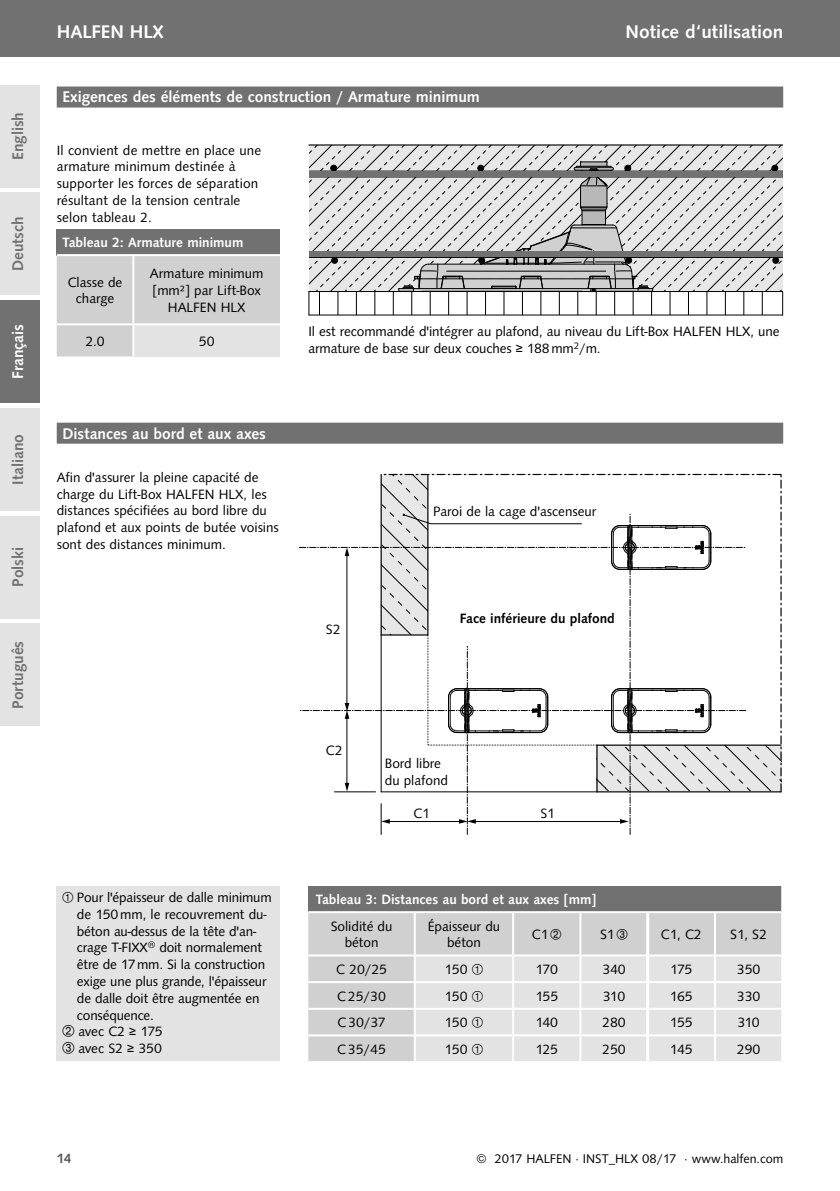
<style>
.page{position:relative;width:840px;height:1191px;background:#fff}
.page>*{position:absolute;margin:0;border:0;box-sizing:border-box;transform-origin:0 0}
.t1{font:500 19px "Syntax TOT";color:#fff}
.t2{font:500 16px "Syntax TOT";color:#fff}
.t3{font:500 16px "Syntax TOT";color:#717171}
.t4{font:14px/16.8px "Syntax TOT";color:#000}
.t5{font:500 14px "Syntax TOT";color:#fff}
.t6{font:500 14px "Syntax TOT";color:#000}
.t7{font:500 14px "Syntax TOT";color:#5a5a5a}
.t8{font:13px "Syntax TOT";color:#000}
</style>
<div class="page">
<div style="left:0;top:193px;width:40px;height:102px;background:#e3e3e3"></div>
<div style="left:0;top:85px;width:40px;height:102px;background:#e3e3e3"></div>
<div style="left:0;top:300px;width:40px;height:103px;background:#717171"></div>
<div style="left:0;top:0;width:839px;height:57px;background:#717171"></div>
<div style="left:0;top:408px;width:40px;height:102px;background:#e3e3e3"></div>
<div style="left:0;top:516px;width:40px;height:102px;background:#e3e3e3"></div>
<div style="left:0;top:624px;width:40px;height:102px;background:#e3e3e3"></div>
<div style="left:57px;top:87px;width:725px;height:21px;background:#717171"></div>
<div style="left:57px;top:423px;width:725px;height:21px;background:#717171"></div>
<svg style="left:309px;top:146px;width:473px;height:15px;background:#d6d6d6"></svg>
<hr style="left:309px;top:315px;width:473px;height:1px;background:#000">
<svg style="left:308px;top:161px;width:474px;height:154px;background:#c8c8c8"></svg>
<hr style="left:309px;top:177px;width:473px;height:1px;background:#000">
<div style="left:309px;top:171px;width:473px;height:6px;background:#717171"></div>
<hr style="left:309px;top:144px;width:473px;height:2px;background:#000">
<svg style="left:299px;top:473px;width:482px;height:361px"></svg>
<div style="left:308px;top:886px;width:473px;height:26px;background:#717171"></div>
<div style="left:308px;top:913px;width:472px;height:148px;background:#d0d0d0"></div>
<hr style="left:780px;top:886px;width:2px;height:25px;background:#fff">
<hr style="left:413px;top:913px;width:2px;height:41px;background:#fff">
<hr style="left:512px;top:913px;width:2px;height:41px;background:#fff">
<hr style="left:579px;top:913px;width:2px;height:41px;background:#fff">
<hr style="left:713px;top:913px;width:2px;height:41px;background:#fff">
<hr style="left:308px;top:954px;width:205px;height:2px;background:#fff">
<hr style="left:413px;top:956px;width:2px;height:25px;background:#fff">
<hr style="left:513px;top:954px;width:67px;height:2px;background:#fff">
<hr style="left:580px;top:954px;width:65px;height:2px;background:#fff">
<hr style="left:648px;top:954px;width:134px;height:2px;background:#fff">
<hr style="left:308px;top:981px;width:205px;height:2px;background:#fff">
<hr style="left:413px;top:983px;width:2px;height:24px;background:#fff">
<hr style="left:308px;top:1007px;width:205px;height:2px;background:#fff">
<hr style="left:413px;top:1009px;width:2px;height:25px;background:#fff">
<hr style="left:413px;top:1036px;width:2px;height:25px;background:#fff">
<hr style="left:308px;top:1034px;width:205px;height:2px;background:#fff">
<hr style="left:645px;top:913px;width:3px;height:42px;background:#fff">
<hr style="left:308px;top:911px;width:474px;height:2px;background:#fff">
<div style="left:57px;top:229px;width:223px;height:26px;background:#717171"></div>
<div style="left:57px;top:256px;width:223px;height:100px;background:#d0d0d0"></div>
<div style="left:133px;top:324px;width:147px;height:32px;background:#e3e3e3"></div>
<hr style="left:57px;top:254px;width:223px;height:2px;background:#fff">
<hr style="left:132px;top:256px;width:2px;height:67px;background:#fff">
<hr style="left:57px;top:323px;width:223px;height:2px;background:#fff">
<hr style="left:132px;top:325px;width:2px;height:31px;background:#fff">
<div style="left:57px;top:885px;width:223px;height:175px;background:#e3e3e3"></div>
<svg style="left:550px;top:929px;width:11px;height:10px"></svg>
<svg style="left:616px;top:929px;width:11px;height:10px"></svg>
<svg style="left:415px;top:955px;width:366px;height:106px;background:#e5e5e5"></svg>
<p class="t3" style="left:12px;top:160px;width:49px;rotate:-90deg">English</p>
<p class="t3" style="left:12px;top:271px;width:56px;rotate:-90deg">Deutsch</p>
<p class="t2" style="left:12px;top:379px;width:56px;rotate:-90deg">Français</p>
<p class="t3" style="left:12px;top:484px;width:52px;rotate:-90deg">Italiano</p>
<p class="t3" style="left:12px;top:587px;width:41px;rotate:-90deg">Polski</p>
<p class="t3" style="left:12px;top:709px;width:69px;rotate:-90deg">Português</p>
<h1 class="t1" style="left:57px;top:24px;width:108px">HALFEN HLX</h1>
<h1 class="t1" style="left:625px;top:24px;width:159px">Notice d‘utilisation</h1>
<p class="t2" style="left:62px;top:91px;width:418px">Exigences des éléments de construction / Armature minimum</p>
<p class="t4" style="left:57px;top:143px;width:206px">Il convient de mettre en place une armature minimum destinée à supporter les forces de séparation résultant de la tension centrale selon tableau 2.</p>
<p class="t5" style="left:62px;top:237px;width:182px">Tableau 2: Armature minimum</p>
<p class="t4" style="left:68px;top:275px;width:56px;text-align:center">Classe de charge</p>
<p class="t4" style="left:150px;top:266px;width:115px;text-align:center">Armature minimum [mm²] par Lift-Box<br>HALFEN HLX</p>
<p class="t4" style="left:85px;top:334px;width:21px">2.0</p>
<p class="t4" style="left:199px;top:334px;width:17px">50</p>
<p class="t2" style="left:62px;top:427px;width:205px">Distances au bord et aux axes</p>
<p class="t4" style="left:57px;top:470px;width:223px">Afin d'assurer la pleine capacité de charge du Lift-Box HALFEN HLX, les distances spécifiées au bord libre du plafond et aux points de butée voisins sont des distances minimum.</p>
<p class="t4" style="left:308px;top:324px;width:472px">Il est recommandé d'intégrer au plafond, au niveau du Lift-Box HALFEN HLX, une armature de base sur deux couches ≥ 188 mm<sup>2</sup>/m.</p>
<p class="t4" style="left:326px;top:622px;width:16px">S2</p>
<p class="t4" style="left:433px;top:504px;width:164px">Paroi de la cage d'ascenseur</p>
<p class="t6" style="left:459px;top:612px;width:156px">Face inférieure du plafond</p>
<p class="t4" style="left:77px;top:890px;width:196px">Pour l'épaisseur de dalle minimum de 150 mm, le recouvrement du&shy;béton au-dessus de la tête d'an&shy;crage T-FIXX<sup>®</sup> doit normalement être de 17 mm. Si la construction exige une plus grande, l'épaisseur de dalle doit être augmentée en conséquence.<br>avec C2 ≥ 175<br>avec S2 ≥ 350</p>
<p class="t4" style="left:326px;top:743px;width:18px">C2</p>
<p class="t4" style="left:384px;top:756px;width:65px">Bord libre du plafond</p>
<p class="t4" style="left:413px;top:806px;width:18px">C1</p>
<p class="t4" style="left:540px;top:806px;width:16px">S1</p>
<p class="t5" style="left:315px;top:894px;width:282px">Tableau 3: Distances au bord et aux axes [mm]</p>
<p class="t4" style="left:330px;top:918px;width:63px;text-align:center">Solidité du béton</p>
<p class="t4" style="left:427px;top:918px;width:74px;text-align:center">Épaisseur du béton</p>
<p class="t4" style="left:531px;top:927px;width:18px">C1</p>
<p class="t4" style="left:599px;top:927px;width:16px">S1</p>
<p class="t4" style="left:660px;top:927px;width:42px">C1, C2</p>
<p class="t4" style="left:729px;top:927px;width:38px">S1, S2</p>
<p class="t4" style="left:336px;top:962px;width:52px">C 20/25</p>
<p class="t4" style="left:444px;top:962px;width:24px">150</p>
<p class="t4" style="left:535px;top:962px;width:24px">170</p>
<p class="t4" style="left:602px;top:962px;width:25px">340</p>
<p class="t4" style="left:669px;top:962px;width:24px">175</p>
<p class="t4" style="left:736px;top:962px;width:25px">350</p>
<p class="t4" style="left:337px;top:988px;width:50px">C 25/30</p>
<p class="t4" style="left:444px;top:989px;width:24px">150</p>
<p class="t4" style="left:535px;top:988px;width:24px">155</p>
<p class="t4" style="left:602px;top:988px;width:24px">310</p>
<p class="t4" style="left:669px;top:988px;width:24px">165</p>
<p class="t4" style="left:736px;top:988px;width:25px">330</p>
<p class="t4" style="left:337px;top:1015px;width:50px">C 30/37</p>
<p class="t4" style="left:444px;top:1015px;width:24px">150</p>
<p class="t4" style="left:535px;top:1015px;width:24px">140</p>
<p class="t4" style="left:602px;top:1015px;width:25px">280</p>
<p class="t4" style="left:669px;top:1015px;width:24px">155</p>
<p class="t4" style="left:737px;top:1015px;width:24px">310</p>
<p class="t4" style="left:337px;top:1042px;width:50px">C 35/45</p>
<p class="t4" style="left:444px;top:1042px;width:24px">150</p>
<p class="t4" style="left:535px;top:1042px;width:24px">125</p>
<p class="t4" style="left:602px;top:1042px;width:25px">250</p>
<p class="t4" style="left:669px;top:1042px;width:24px">145</p>
<p class="t4" style="left:736px;top:1042px;width:25px">290</p>
<p class="t7" style="left:57px;top:1152px;width:16px">14</p>
<p class="t8" style="left:476px;top:1153px;width:308px">© 2017 HALFEN · INST_HLX 08/17 · www.halfen.com</p>
</div>
